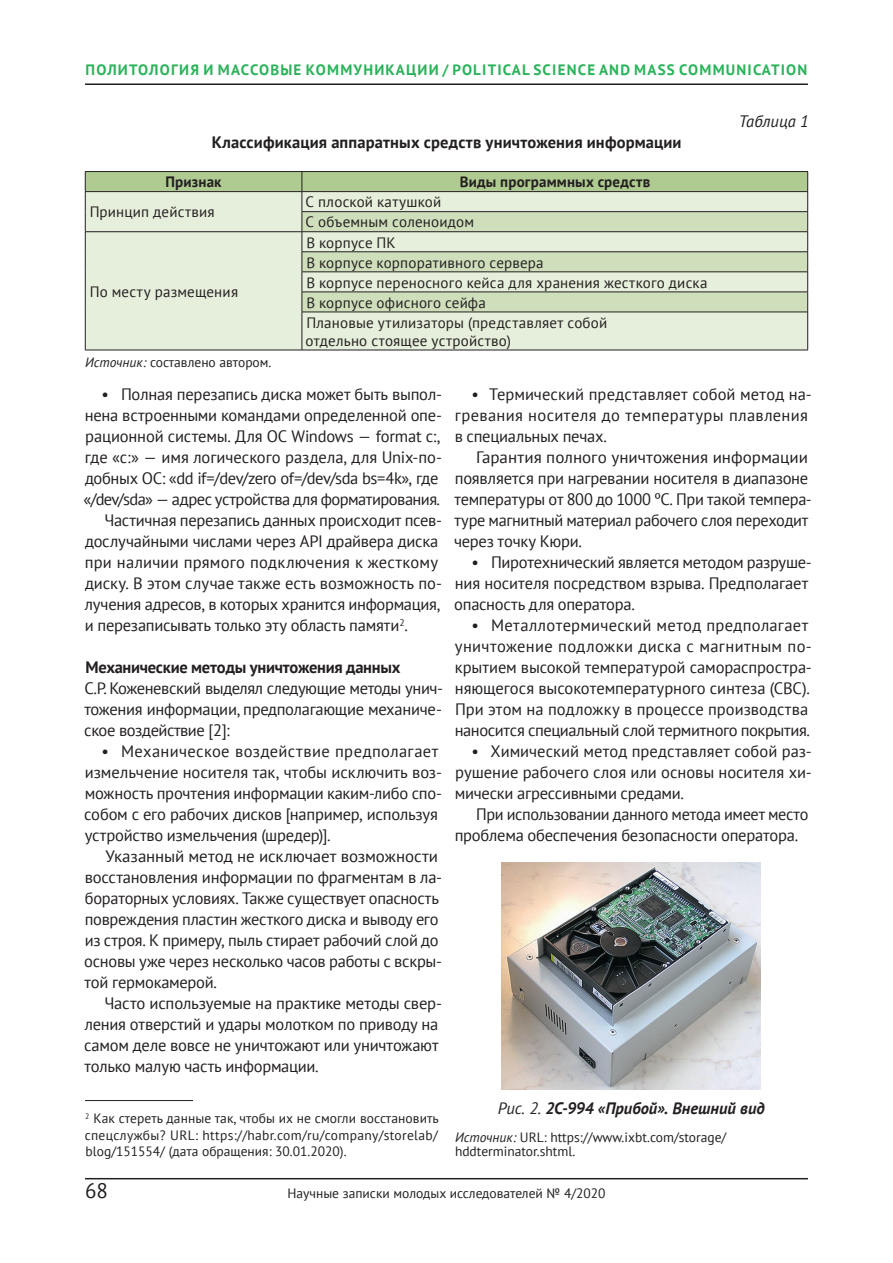
<style>
.page{position:relative;width:893px;height:1263px;background:#fff}
.page>*{position:absolute;margin:0;border:0;box-sizing:border-box;transform-origin:0 0}
.t1{font:21px "PT Sans";color:#231f20}
.t2{font:16.5px/21px "PT Sans";letter-spacing:-.015em;color:#231f20}
.t3{font:16.5px/21px "PT Sans";letter-spacing:.015em;color:#231f20}
.t4{font:700 16.5px "PT Sans";letter-spacing:.01em;color:#231f20}
.t5{font:16.5px "PT Sans";letter-spacing:.01em;color:#231f20}
.t6{font:700 16.5px "PT Sans";letter-spacing:-.01em;color:#231f20}
.t7{font:italic 700 16.5px "PT Sans";color:#231f20}
.t8{font:italic 16.5px "PT Sans";letter-spacing:-.005em;color:#231f20}
.t9{font:15px/20.1px "PT Sans";letter-spacing:.01em;color:#231f20}
.t10{font:700 15px "PT Sans";letter-spacing:.08em;color:#29b359}
.t11{font:700 15px "PT Sans";letter-spacing:.01em;color:#231f20}
.t12{font:13.5px/16.5px "PT Sans";color:#231f20;text-align:justify}
.s1{font-style:italic}
.s2{font-weight:400}
</style>
<div class="page">
<hr style="left:85px;top:1178px;width:723px;height:1px;background:#231f20">
<hr style="left:85px;top:83px;width:723px;height:2px;background:#231f20">
<hr style="left:85px;top:1100px;width:108px;height:1px;background:#231f20">
<div style="left:86px;top:312px;width:721px;height:38px;background:#e6efdb"></div>
<hr style="left:302px;top:312px;width:506px;height:1px;background:#231f20">
<hr style="left:302px;top:312px;width:1px;height:38px;background:#231f20">
<hr style="left:85px;top:312px;width:1px;height:38px;background:#231f20">
<hr style="left:807px;top:312px;width:1px;height:38px;background:#231f20">
<hr style="left:85px;top:350px;width:217px;height:1px;background:#231f20">
<hr style="left:302px;top:350px;width:506px;height:1px;background:#231f20">
<hr style="left:85px;top:171px;width:217px;height:1px;background:#231f20">
<hr style="left:302px;top:171px;width:506px;height:1px;background:#231f20">
<svg style="left:85px;top:172px;width:723px;height:140px;background:#d1dec1"></svg>
<hr style="left:85px;top:191px;width:217px;height:1px;background:#231f20">
<hr style="left:302px;top:191px;width:506px;height:1px;background:#231f20">
<img style="left:502px;top:862px;width:259px;height:227px">
<p class="t10" style="left:86px;top:60px;width:22px">ПОЛИ</p>
<p class="t10" style="left:129px;top:60px;width:21px">ТОЛО</p>
<p class="t10" style="left:171px;top:60px;width:71px">ГИЯ И МАССО</p>
<p class="t10" style="left:270px;top:60px;width:537px">ВЫЕ КОММУНИ КАЦИИ / POLITICAL SCIENCE AND MASS COMMUNICATION</p>
<p class="t4" style="left:212px;top:132px;width:471px">Классификация аппаратных средств уничтожения информации</p>
<p class="t11" style="left:166px;top:172px;width:58px">Признак</p>
<p class="t11" style="left:460px;top:172px;width:192px">Виды программных средств</p>
<p class="t9" style="left:90px;top:202px;width:126px">Принцип действия</p>
<p class="t9" style="left:306px;top:192px;width:170px">С плоской катушкой<br>С объемным соленоидом</p>
<p class="t9" style="left:90px;top:281px;width:150px">По месту размещения</p>
<p class="t12" style="left:85px;top:354px;width:188px"><span class="s1">Источник:</span> составлено автором.</p>
<p class="t9" style="left:306px;top:232px;width:403px">В корпусе ПК<br>В корпусе корпоративного сервера<br>В корпусе переносного кейса для хранения жесткого диска В корпусе офисного сейфа<br>Плановые утилизаторы (представляет собой</p>
<p class="t9" style="left:305px;top:330px;width:207px">отдельно стоящее устройство)</p>
<p class="t8" style="left:739px;top:111px;width:72px">Таблица 1</p>
<p class="t2" style="left:101px;top:384px;width:342px">• Полная перезапись диска может быть выпол-</p>
<p class="t2" style="left:85px;top:405px;width:359px">нена встроенными командами определенной опе-</p>
<p class="t2" style="left:85px;top:426px;width:357px">рационной системы. Для ОС Windows — format c:,</p>
<p class="t2" style="left:85px;top:447px;width:359px">где «c:» — имя логического раздела, для Unix-по-</p>
<p class="t2" style="left:85px;top:468px;width:355px">добных ОС: «dd if=/dev/zero of=/dev/sda bs=4k», где</p>
<p class="t2" style="left:83px;top:489px;width:358px">«/dev/sda» — адрес устройства для форматирования.</p>
<p class="t2" style="left:104px;top:510px;width:339px">Частичная перезапись данных происходит псев-</p>
<p class="t2" style="left:85px;top:531px;width:355px">дослучайными числами через API драйвера диска</p>
<p class="t5" style="left:85px;top:552px;width:355px">при наличии прямого подключения к жесткому</p>
<p class="t2" style="left:85px;top:573px;width:358px">диску. В этом случае также есть возможность по-</p>
<p class="t2" style="left:85px;top:594px;width:357px">лучения адресов, в которых хранится информация,</p>
<p class="t2" style="left:85px;top:615px;width:325px">и перезаписывать только эту область памяти<sup>2</sup>.</p>
<p class="t6" style="left:86px;top:657px;width:316px">Механические методы уничтожения данных</p>
<p class="t2" style="left:84px;top:678px;width:360px;text-align:justify">С.Р. Коженевский выделял следующие методы унич&shy;тожения информации, предполагающие механиче&shy;ское воздействие [2]:</p>
<p class="t2" style="left:84px;top:741px;width:359px;text-indent:17px">• Механическое воздействие предполагает измельчение носителя так, чтобы исключить воз&shy;можность прочтения информации каким-либо спо&shy;собом с его рабочих дисков [например, используя устройство измельчения (шредер)].</p>
<p class="t2" style="left:84px;top:846px;width:359px;text-indent:21px">Указанный метод не исключает возможности восстановления информации по фрагментам в ла&shy;бораторных условиях. Также существует опасность повреждения пластин жесткого диска и выводу его из строя. К примеру, пыль стирает рабочий слой до основы уже через несколько часов работы с вскры&shy;той гермокамерой.</p>
<p class="t2" style="left:84px;top:993px;width:359px;text-indent:20px">Часто используемые на практике методы свер&shy;ления отверстий и удары молотком по приводу на самом деле вовсе не уничтожают или уничтожают только малую часть информации.</p>
<p class="t12" style="left:85px;top:1110px;width:356px"><sup>2</sup> Как стереть данные так, чтобы их не смогли восстановить спецслужбы? URL: https://habr.com/ru/company/storelab/ blog/151554/ (дата обращения: 30.01.2020).</p>
<p class="t3" style="left:455px;top:384px;width:359px;text-indent:17px">• Термический представляет собой метод на&shy;гревания носителя до температуры плавления в специальных печах.</p>
<p class="t2" style="left:454px;top:447px;width:359px;text-indent:22px">Гарантия полного уничтожения информации появляется при нагревании носителя в диапазоне температуры от 800 до 1000 ºС. При такой темпера&shy;туре магнитный материал рабочего слоя переходит через точку Кюри.</p>
<p class="t2" style="left:454px;top:552px;width:359px;text-indent:17px">• Пиротехнический является методом разруше&shy;ния носителя посредством взрыва. Предполагает опасность для оператора.</p>
<p class="t2" style="left:455px;top:615px;width:359px;text-indent:17px">• Металлотермический метод предполагает уничтожение подложки диска с магнитным по&shy;крытием высокой температурой самораспростра&shy;няющегося высокотемпературного синтеза (СВС).<br>При этом на подложку в процессе производства наносится специальный слой термитного покрытия.</p>
<p class="t2" style="left:455px;top:741px;width:359px;text-align:justify;text-indent:17px">• Химический метод представляет собой раз&shy;рушение рабочего слоя или основы носителя хи&shy;мически агрессивными средами.</p>
<p class="t2" style="left:455px;top:804px;width:355px;text-indent:22px">При использовании данного метода имеет место проблема обеспечения безопасности оператора.</p>
<p class="t7" style="left:498px;top:1098px;width:269px"><span class="s2">Рис. 2.</span> 2С‑994 «Прибой». Внешний вид</p>
<p class="t12" style="left:455px;top:1129px;width:273px;line-height:14.4px"><span class="s1">Источник:</span> URL: https://www.ixbt.com/storage/ hddterminator.shtml.</p>
<p class="t1" style="left:85px;top:1177px;width:24px">68</p>
<p class="t12" style="left:287px;top:1185px;width:320px">Научные записки молодых исследователей № 4/2020</p>
</div>
